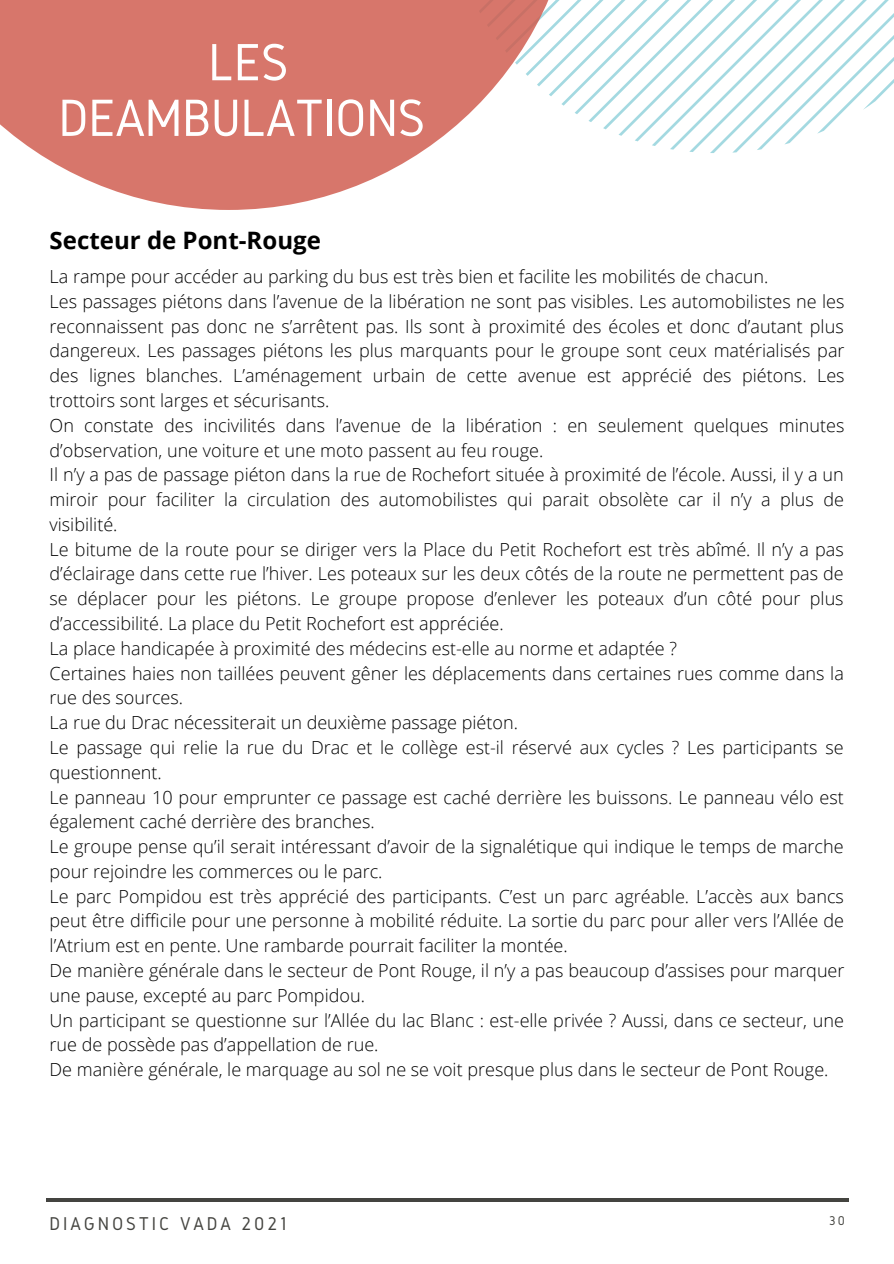
<style>
.page{position:relative;width:894px;height:1264px;background:#fff}
.page>*{position:absolute;margin:0;border:0;box-sizing:border-box;transform-origin:0 0}
.t1{font:54.3px/55.7px "Gidole";letter-spacing:-.01em;color:#fff;text-align:center}
.t2{font:700 24px "Open Sans";color:#000}
.t3{font:19.2px "Gidole";letter-spacing:.15em;color:#444440}
.t4{font:300 18px/24.8px "Open Sans";color:#000}
.t5{font:13.2px "Gidole";color:#444440}
</style>
<div class="page">
<svg style="left:576px;top:0;width:317px;height:153px"></svg>
<hr style="left:46px;top:1198px;width:802px;height:3px;background:#444440">
<svg style="left:0;top:0;width:576px;height:210px;fill:#d7766b"></svg>
<h1 class="t1" style="left:58px;top:34px;width:368px">LES<br>DEAMBULATIONS</h1>
<h2 class="t2" style="left:50px;top:223px;width:273px">Secteur de Pont-Rouge</h2>
<p class="t4" style="left:50px;top:264px;width:796px">La rampe pour accéder au parking du bus est très bien et facilite les mobilités de chacun.<br>Les passages piétons dans l’avenue de la libération ne sont pas visibles. Les automobilistes ne les reconnaissent pas donc ne s’arrêtent pas. Ils sont à proximité des écoles et donc d’autant plus dangereux. Les passages piétons les plus marquants pour le groupe sont ceux matérialisés par des lignes blanches. L’aménagement urbain de cette avenue est apprécié des piétons. Les trottoirs sont larges et sécurisants.<br>On constate des incivilités dans l’avenue de la libération : en seulement quelques minutes d’observation, une voiture et une moto passent au feu rouge.<br>Il n’y a pas de passage piéton dans la rue de Rochefort située à proximité de l’école. Aussi, il y a un miroir pour faciliter la circulation des automobilistes qui parait obsolète car il n’y a plus de visibilité.<br>Le bitume de la route pour se diriger vers la Place du Petit Rochefort est très abîmé. Il n’y a pas d’éclairage dans cette rue l’hiver. Les poteaux sur les deux côtés de la route ne permettent pas de se déplacer pour les piétons. Le groupe propose d’enlever les poteaux d’un côté pour plus d’accessibilité. La place du Petit Rochefort est appréciée.<br>La place handicapée à proximité des médecins est-elle au norme et adaptée ?<br>Certaines haies non taillées peuvent gêner les déplacements dans certaines rues comme dans la rue des sources.<br>La rue du Drac nécessiterait un deuxième passage piéton.<br>Le passage qui relie la rue du Drac et le collège est-il réservé aux cycles ? Les participants se questionnent.<br>Le panneau 10 pour emprunter ce passage est caché derrière les buissons. Le panneau vélo est également caché derrière des branches.<br>Le groupe pense qu’il serait intéressant d’avoir de la signalétique qui indique le temps de marche pour rejoindre les commerces ou le parc.<br>Le parc Pompidou est très apprécié des participants. C’est un parc agréable. L’accès aux bancs peut être difficile pour une personne à mobilité réduite. La sortie du parc pour aller vers l’Allée de l’Atrium est en pente. Une rambarde pourrait faciliter la montée.<br>De manière générale dans le secteur de Pont Rouge, il n’y a pas beaucoup d’assises pour marquer une pause, excepté au parc Pompidou.<br>Un participant se questionne sur l’Allée du lac Blanc : est-elle privée ? Aussi, dans ce secteur, une rue de possède pas d’appellation de rue.<br>De manière générale, le marquage au sol ne se voit presque plus dans le secteur de Pont Rouge.</p>
<p class="t3" style="left:49px;top:1213px;width:239px">DIAGNOSTIC VADA 2021</p>
<p class="t5" style="left:829px;top:1213px;width:17px">30</p>
</div>
